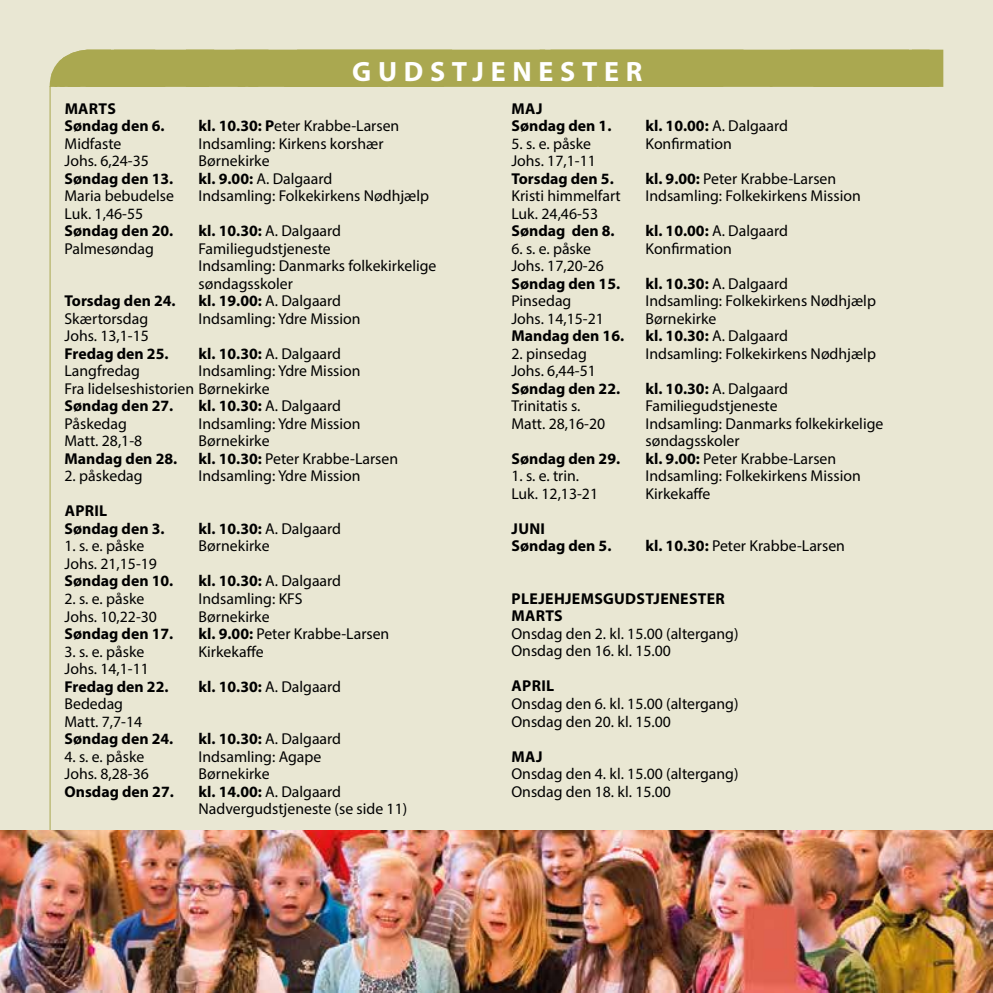
<style>
.page{position:relative;width:993px;height:993px;background:#fff}
.page>*{position:absolute;margin:0;border:0;box-sizing:border-box;transform-origin:0 0}
.t1{font:700 28px "Myriad Pro";letter-spacing:.24em;color:#fff}
.t2{font:15.75px/17.5px "Myriad Pro";color:#000}
.t3{font:700 15.75px/17.5px "Myriad Pro";color:#000}
.t4{font:700 15.75px/17.5px "Myriad Pro";letter-spacing:.02em;color:#000}
.s1{font-weight:700}
</style>
<div class="page">
<div style="left:0;top:0;width:992px;height:992px;background:#e9e7d3"></div>
<hr style="left:50px;top:86px;width:1px;height:859px;background:#aaa850">
<img style="left:0;top:830px;width:992px;height:162px">
<p class="t3" style="left:64px;top:99px;width:101px">MARTS<br>Søndag den 6.</p>
<h1 class="t1" style="left:352px;top:53px;width:292px">GUDSTJENESTER</h1>
<p class="t2" style="left:198px;top:117px;width:202px"><span class="s1">kl. 10.30: P</span>eter Krabbe-Larsen</p>
<p class="t3" style="left:511px;top:99px;width:101px">MAJ<br>Søndag den 1.</p>
<p class="t2" style="left:645px;top:117px;width:144px"><span class="s1">kl. 10.00:</span> A. Dalgaard</p>
<p class="t2" style="left:64px;top:134px;width:58px">Midfaste</p>
<p class="t2" style="left:198px;top:134px;width:186px">Indsamling: Kirkens korshær</p>
<p class="t2" style="left:64px;top:152px;width:86px">Johs. 6,24-35</p>
<p class="t2" style="left:198px;top:152px;width:72px">Børnekirke</p>
<p class="t3" style="left:64px;top:169px;width:110px">Søndag den 13.</p>
<p class="t2" style="left:198px;top:169px;width:135px"><span class="s1">kl. 9.00:</span> A. Dalgaard</p>
<p class="t2" style="left:64px;top:187px;width:111px">Maria bebudelse</p>
<p class="t2" style="left:198px;top:187px;width:232px">Indsamling: Folkekirkens Nødhjælp</p>
<p class="t2" style="left:64px;top:204px;width:80px">Luk. 1,46-55</p>
<p class="t3" style="left:64px;top:221px;width:110px">Søndag den 20.</p>
<p class="t2" style="left:198px;top:222px;width:144px"><span class="s1">kl. 10.30:</span> A. Dalgaard</p>
<p class="t2" style="left:64px;top:239px;width:91px">Palmesøndag</p>
<p class="t2" style="left:198px;top:239px;width:239px">Familiegudstjeneste<br>Indsamling: Danmarks folkekirkelige søndagsskoler</p>
<p class="t3" style="left:64px;top:291px;width:113px">Torsdag den 24.</p>
<p class="t2" style="left:198px;top:292px;width:144px"><span class="s1">kl. 19.00:</span> A. Dalgaard</p>
<p class="t2" style="left:64px;top:309px;width:85px">Skærtorsdag</p>
<p class="t2" style="left:198px;top:309px;width:163px">Indsamling: Ydre Mission</p>
<p class="t2" style="left:64px;top:327px;width:86px">Johs. 13,1-15</p>
<p class="t3" style="left:64px;top:344px;width:105px">Fredag den 25.</p>
<p class="t2" style="left:198px;top:344px;width:144px"><span class="s1">kl. 10.30:</span> A. Dalgaard</p>
<p class="t2" style="left:64px;top:362px;width:77px">Langfredag</p>
<p class="t2" style="left:64px;top:362px;width:297px;text-indent:134px">Indsamling: Ydre Mission<br>Fra lidelseshistorien Børnekirke</p>
<p class="t3" style="left:64px;top:396px;width:110px">Søndag den 27.</p>
<p class="t2" style="left:198px;top:397px;width:144px"><span class="s1">kl. 10.30:</span> A. Dalgaard</p>
<p class="t2" style="left:64px;top:414px;width:64px">Påskedag</p>
<p class="t2" style="left:198px;top:414px;width:163px">Indsamling: Ydre Mission</p>
<p class="t2" style="left:64px;top:432px;width:79px">Matt. 28,1-8</p>
<p class="t2" style="left:198px;top:432px;width:72px">Børnekirke</p>
<p class="t3" style="left:64px;top:449px;width:114px">Mandag den 28.</p>
<p class="t2" style="left:198px;top:449px;width:201px"><span class="s1">kl. 10.30:</span> Peter Krabbe-Larsen</p>
<p class="t2" style="left:64px;top:467px;width:80px">2. påskedag</p>
<p class="t2" style="left:198px;top:467px;width:163px">Indsamling: Ydre Mission</p>
<p class="t3" style="left:64px;top:501px;width:101px">APRIL<br>Søndag den 3.</p>
<p class="t2" style="left:198px;top:519px;width:144px"><span class="s1">kl. 10.30:</span> A. Dalgaard</p>
<p class="t2" style="left:64px;top:537px;width:81px">1. s. e. påske</p>
<p class="t2" style="left:198px;top:537px;width:72px">Børnekirke</p>
<p class="t2" style="left:64px;top:554px;width:94px">Johs. 21,15-19</p>
<p class="t3" style="left:64px;top:571px;width:110px">Søndag den 10.</p>
<p class="t2" style="left:198px;top:572px;width:144px"><span class="s1">kl. 10.30:</span> A. Dalgaard</p>
<p class="t2" style="left:64px;top:589px;width:81px">2. s. e. påske</p>
<p class="t2" style="left:198px;top:589px;width:106px">Indsamling: KFS</p>
<p class="t2" style="left:64px;top:607px;width:94px">Johs. 10,22-30</p>
<p class="t2" style="left:198px;top:607px;width:72px">Børnekirke</p>
<p class="t3" style="left:64px;top:624px;width:110px">Søndag den 17.</p>
<p class="t2" style="left:198px;top:624px;width:192px"><span class="s1">kl. 9.00:</span> Peter Krabbe-Larsen</p>
<p class="t2" style="left:64px;top:642px;width:81px">3. s. e. påske</p>
<p class="t2" style="left:198px;top:642px;width:66px">Kirkekaffe</p>
<p class="t2" style="left:64px;top:659px;width:86px">Johs. 14,1-11</p>
<p class="t3" style="left:64px;top:676px;width:105px">Fredag den 22.</p>
<p class="t2" style="left:198px;top:677px;width:144px"><span class="s1">kl. 10.30:</span> A. Dalgaard</p>
<p class="t2" style="left:64px;top:694px;width:79px">Bededag<br>Matt. 7,7-14</p>
<p class="t3" style="left:64px;top:729px;width:110px">Søndag den 24.</p>
<p class="t2" style="left:198px;top:729px;width:144px"><span class="s1">kl. 10.30:</span> A. Dalgaard</p>
<p class="t2" style="left:64px;top:747px;width:81px">4. s. e. påske</p>
<p class="t2" style="left:198px;top:747px;width:124px">Indsamling: Agape</p>
<p class="t2" style="left:64px;top:764px;width:86px">Johs. 8,28-36</p>
<p class="t2" style="left:198px;top:764px;width:72px">Børnekirke</p>
<p class="t3" style="left:64px;top:781px;width:111px">Onsdag den 27.</p>
<p class="t2" style="left:198px;top:782px;width:210px"><span class="s1">kl. 14.00:</span> A. Dalgaard<br>Nadvergudstjeneste (se side 11)</p>
<p class="t2" style="left:511px;top:134px;width:81px">5. s. e. påske</p>
<p class="t2" style="left:645px;top:134px;width:88px">Konfirmation</p>
<p class="t2" style="left:511px;top:152px;width:86px">Johs. 17,1-11</p>
<p class="t3" style="left:511px;top:169px;width:104px">Torsdag den 5.</p>
<p class="t2" style="left:645px;top:169px;width:192px"><span class="s1">kl. 9.00:</span> Peter Krabbe-Larsen</p>
<p class="t2" style="left:511px;top:187px;width:111px">Kristi himmelfart</p>
<p class="t2" style="left:645px;top:187px;width:217px">Indsamling: Folkekirkens Mission</p>
<p class="t2" style="left:511px;top:204px;width:88px">Luk. 24,46-53</p>
<p class="t3" style="left:511px;top:221px;width:105px">Søndag den 8.</p>
<p class="t2" style="left:645px;top:222px;width:144px"><span class="s1">kl. 10.00:</span> A. Dalgaard</p>
<p class="t2" style="left:511px;top:239px;width:81px">6. s. e. påske</p>
<p class="t2" style="left:645px;top:239px;width:88px">Konfirmation</p>
<p class="t2" style="left:511px;top:257px;width:94px">Johs. 17,20-26</p>
<p class="t3" style="left:511px;top:274px;width:110px">Søndag den 15.</p>
<p class="t2" style="left:645px;top:274px;width:144px"><span class="s1">kl. 10.30:</span> A. Dalgaard</p>
<p class="t2" style="left:511px;top:292px;width:61px">Pinsedag</p>
<p class="t2" style="left:645px;top:292px;width:232px">Indsamling: Folkekirkens Nødhjælp</p>
<p class="t2" style="left:511px;top:309px;width:94px">Johs. 14,15-21</p>
<p class="t2" style="left:645px;top:309px;width:72px">Børnekirke</p>
<p class="t3" style="left:511px;top:326px;width:114px">Mandag den 16.</p>
<p class="t2" style="left:645px;top:327px;width:144px"><span class="s1">kl. 10.30:</span> A. Dalgaard</p>
<p class="t2" style="left:511px;top:344px;width:77px">2. pinsedag</p>
<p class="t2" style="left:645px;top:344px;width:232px">Indsamling: Folkekirkens Nødhjælp</p>
<p class="t2" style="left:511px;top:362px;width:86px">Johs. 6,44-51</p>
<p class="t3" style="left:511px;top:379px;width:110px">Søndag den 22.</p>
<p class="t2" style="left:645px;top:379px;width:144px"><span class="s1">kl. 10.30:</span> A. Dalgaard</p>
<p class="t2" style="left:511px;top:397px;width:70px">Trinitatis s.</p>
<p class="t2" style="left:645px;top:397px;width:134px">Familiegudstjeneste</p>
<p class="t2" style="left:511px;top:414px;width:95px">Matt. 28,16-20</p>
<p class="t2" style="left:645px;top:414px;width:239px">Indsamling: Danmarks folkekirkelige søndagsskoler</p>
<p class="t3" style="left:511px;top:449px;width:110px">Søndag den 29.</p>
<p class="t2" style="left:645px;top:449px;width:192px"><span class="s1">kl. 9.00:</span> Peter Krabbe-Larsen</p>
<p class="t2" style="left:511px;top:467px;width:69px">1. s. e. trin.</p>
<p class="t2" style="left:645px;top:467px;width:217px">Indsamling: Folkekirkens Mission</p>
<p class="t2" style="left:511px;top:484px;width:88px">Luk. 12,13-21</p>
<p class="t2" style="left:645px;top:484px;width:66px">Kirkekaffe</p>
<p class="t3" style="left:511px;top:519px;width:101px">JUNI<br>Søndag den 5.</p>
<p class="t2" style="left:645px;top:537px;width:201px"><span class="s1">kl. 10.30:</span> Peter Krabbe-Larsen</p>
<p class="t4" style="left:511px;top:589px;width:215px">PLEJEHJEMSGUDSTJENESTER<br>MARTS</p>
<p class="t2" style="left:511px;top:624px;width:228px">Onsdag den 2. kl. 15.00 (altergang)<br>Onsdag den 16. kl. 15.00</p>
<p class="t3" style="left:511px;top:676px;width:44px">APRIL</p>
<p class="t2" style="left:511px;top:694px;width:228px">Onsdag den 6. kl. 15.00 (altergang)<br>Onsdag den 20. kl. 15.00</p>
<p class="t3" style="left:511px;top:746px;width:32px">MAJ</p>
<p class="t2" style="left:511px;top:764px;width:228px">Onsdag den 4. kl. 15.00 (altergang)<br>Onsdag den 18. kl. 15.00</p>
</div>
